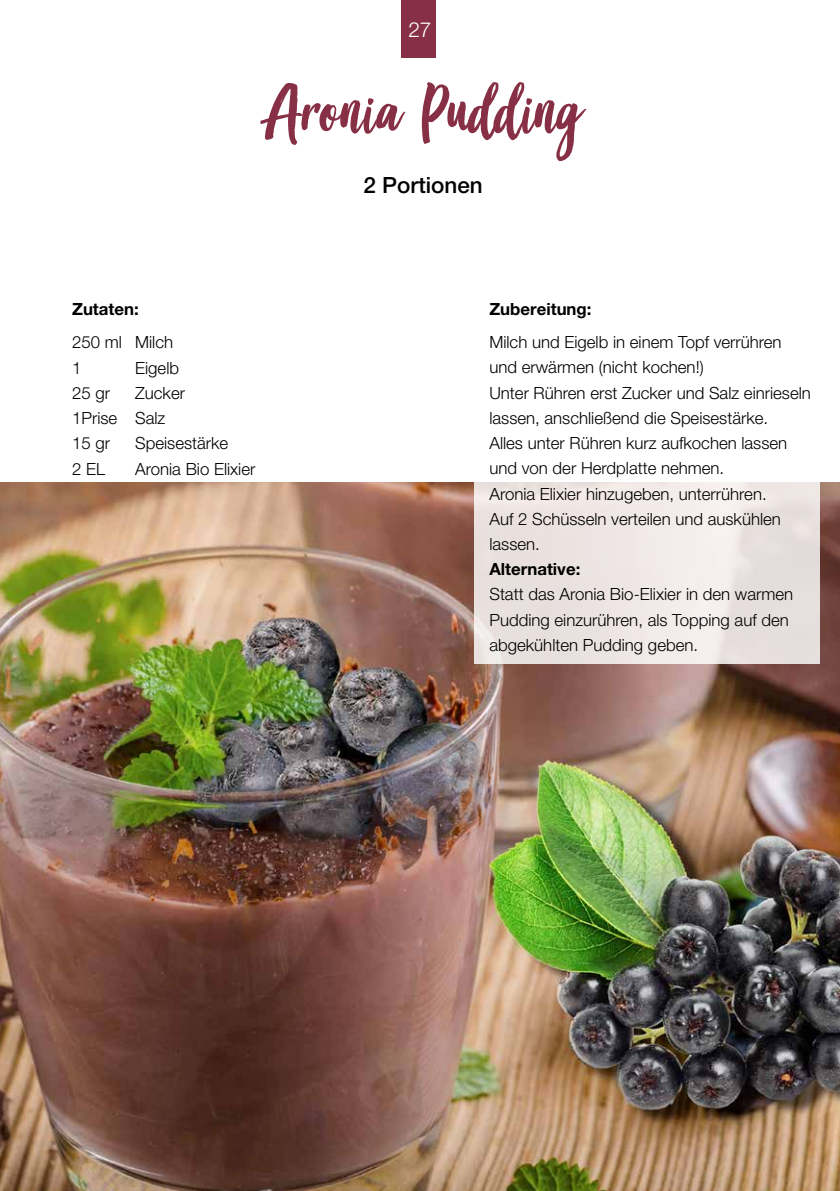
<style>
.page{position:relative;width:840px;height:1191px;background:#fff}
.page>*{position:absolute;margin:0;border:0;box-sizing:border-box;transform-origin:0 0}
.t1{font:72.8px "Good Vibes";color:#872f45}
.t2{font:500 22.4px "Helvetica Neue LT Pro";color:#000}
.t3{font:300 20.8px "Helvetica Neue LT Pro";color:#fff}
.t4{font:300 16.8px/25.2px "Helvetica Neue LT Pro";color:#000}
.t5{font:700 16.8px "Helvetica Neue LT Pro";color:#000}
</style>
<div class="page">
<img style="left:0;top:482px;width:839px;height:709px">
<svg style="left:474px;top:482px;width:345px;height:181px;fill:#ece4e1"></svg>
<div style="left:401px;top:0;width:34px;height:58px;background:#872f45"></div>
<p class="t3" style="left:408px;top:17px;width:25px">27</p>
<h1 class="t1" style="left:265px;top:75px;width:318px">Aronia Pudding</h1>
<h2 class="t2" style="left:363px;top:172px;width:121px">2 Portionen</h2>
<p class="t5" style="left:72px;top:298px;width:68px">Zutaten:</p>
<p class="t4" style="left:72px;top:329px;width:102px">250 ml Milch<br>1</p>
<p class="t4" style="left:135px;top:355px;width:45px">Eigelb</p>
<p class="t4" style="left:72px;top:380px;width:114px;text-indent:63px">Zucker<br>1Prise Salz<br>15 gr</p>
<p class="t4" style="left:72px;top:380px;width:39px">25 gr</p>
<p class="t4" style="left:135px;top:430px;width:95px">Speisestärke</p>
<p class="t4" style="left:72px;top:455px;width:34px">2 EL</p>
<p class="t4" style="left:135px;top:455px;width:122px">Aronia Bio Elixier</p>
<p class="t5" style="left:489px;top:298px;width:104px">Zubereitung:</p>
<p class="t4" style="left:489px;top:329px;width:323px">Milch und Eigelb in einem Topf verrühren und erwärmen (nicht kochen!)<br>Unter Rühren erst Zucker und Salz einrieseln lassen, anschließend die Speisestärke.<br>Alles unter Rühren kurz aufkochen lassen und von der Herdplatte nehmen.<br>Aronia Elixier hinzugeben, unterrühren.<br>Auf 2 Schüsseln verteilen und auskühlen lassen.</p>
<p class="t5" style="left:489px;top:559px;width:92px">Alternative:</p>
<p class="t4" style="left:489px;top:581px;width:305px">Statt das Aronia Bio-Elixier in den warmen<br>Pudding einzurühren, als Topping auf den abgekühlten Pudding geben.</p>
</div>
